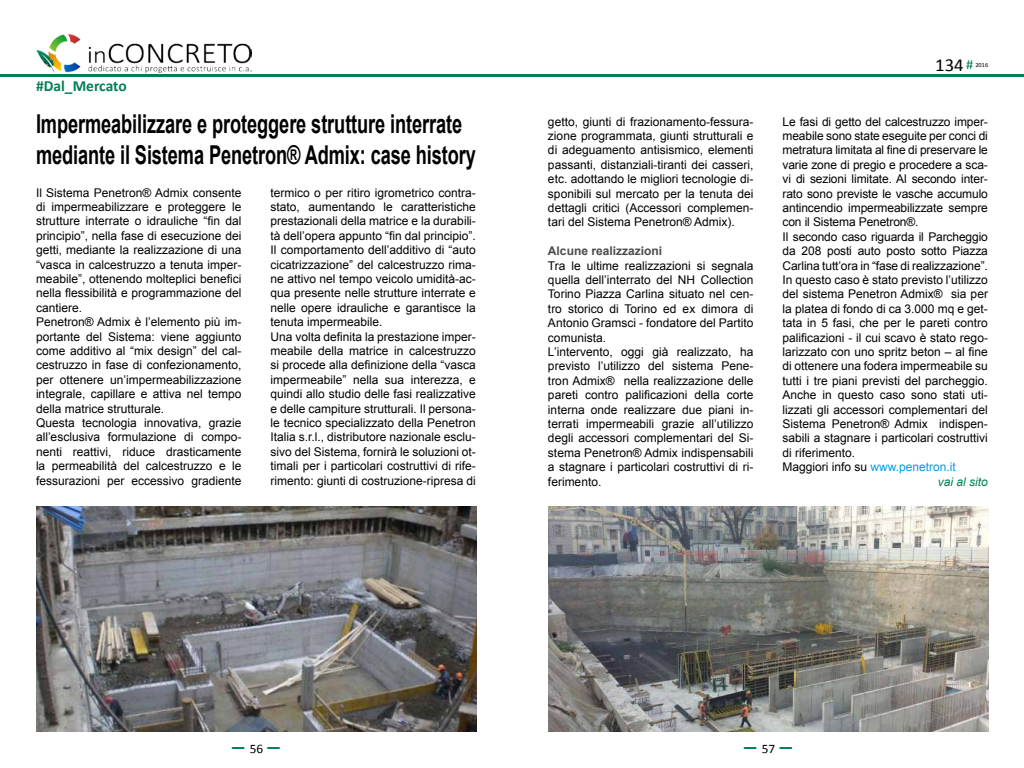
<style>
.page{position:relative;width:1024px;height:768px;background:#fff}
.page>*{position:absolute;margin:0;border:0;box-sizing:border-box;transform-origin:0 0}
.t1{font:700 26px/31.2px "Arial";letter-spacing:-.005em;color:#000;scale:.7 1}
.t2{font:25px "Verdana";color:#008057}
.t3{font:18.3px "Calibri";color:#000}
.t4{font:700 15.5px "Calibri";letter-spacing:-.005em;color:#008057}
.t5{font:12px/14.4px "Arial";color:#000}
.t6{font:12px "Arial";color:#009ee0}
.t7{font:700 12px "Arial";color:#4b4b4d}
.t8{font:italic 12px "Arial";color:#008057}
.t9{font:6.2px "Calibri";color:#000}
.s1{font-size:14px;color:#008057}
.s2{color:#000}
.s3{font-family:"Calibri";font-size:13px;color:#000}
</style>
<div class="page">
<hr style="left:0;top:74px;width:512px;height:3px;background:#008057">
<img style="left:36px;top:34px;width:215px;height:39px">
<hr style="left:512px;top:74px;width:512px;height:3px;background:#008057">
<img style="left:36px;top:507px;width:440px;height:225px">
<img style="left:548px;top:507px;width:440px;height:225px">
<p class="t4" style="left:36px;top:76px;width:92px">#Dal_Mercato</p>
<h1 class="t1" style="left:36px;top:109px;width:630px">Impermeabilizzare e proteggere strutture interrate mediante il Sistema Penetron® Admix: case history</h1>
<p class="t5" style="left:36px;top:185px;width:207px">Il Sistema Penetron® Admix consente di impermeabilizzare e proteggere le strutture interrate o idrauliche “fin dal principio”, nella fase di esecuzione dei getti, mediante la realizzazione di una “vasca in calcestruzzo a tenuta imper&shy;meabile”, ottenendo molteplici benefici nella flessibilità e programmazione del cantiere.<br>Penetron® Admix è l’elemento più im&shy;portante del Sistema: viene aggiunto come additivo al “mix design” del cal&shy;cestruzzo in fase di confezionamento, per ottenere un’impermeabilizzazione integrale, capillare e attiva nel tempo della matrice strutturale.<br>Questa tecnologia innovativa, grazie all’esclusiva formulazione di compo&shy;nenti reattivi, riduce drasticamente la permeabilità del calcestruzzo e le fessurazioni per eccessivo gradiente</p>
<p class="t5" style="left:271px;top:185px;width:207px">termico o per ritiro igrometrico contra&shy;stato, aumentando le caratteristiche prestazionali della matrice e la durabili&shy;tà dell’opera appunto “fin dal principio”.<br>Il comportamento dell’additivo di “auto cicatrizzazione” del calcestruzzo rima&shy;ne attivo nel tempo veicolo umidità-ac&shy;qua presente nelle strutture interrate e nelle opere idrauliche e garantisce la tenuta impermeabile.<br>Una volta definita la prestazione imper&shy;meabile della matrice in calcestruzzo si procede alla definizione della “vasca impermeabile” nella sua interezza, e quindi allo studio delle fasi realizzative e delle campiture strutturali. Il persona&shy;le tecnico specializzato della Penetron Italia s.r.l., distributore nazionale esclu&shy;sivo del Sistema, fornirà le soluzioni ot&shy;timali per i particolari costruttivi di rife&shy;rimento: giunti di costruzione-ripresa di</p>
<p class="t5" style="left:548px;top:114px;width:207px;text-align:justify">getto, giunti di frazionamento-fessura&shy;zione programmata, giunti strutturali e di adeguamento antisismico, elementi passanti, distanziali-tiranti dei casseri, etc. adottando le migliori tecnologie di&shy;sponibili sul mercato per la tenuta dei dettagli critici (Accessori complemen&shy;tari del Sistema Penetron® Admix).</p>
<p class="t7" style="left:548px;top:243px;width:116px">Alcune realizzazioni</p>
<p class="t5" style="left:548px;top:258px;width:207px">Tra le ultime realizzazioni si segnala quella dell’interrato del NH Collection Torino Piazza Carlina situato nel cen&shy;tro storico di Torino ed ex dimora di Antonio Gramsci - fondatore del Partito comunista.<br>L’intervento, oggi già realizzato, ha previsto l’utilizzo del sistema Pene&shy;tron Admix® nella realizzazione delle pareti contro palificazioni della corte interna onde realizzare due piani in&shy;terrati impermeabili grazie all’utilizzo degli accessori complementari del Si&shy;stema Penetron® Admix indispensabili a stagnare i particolari costruttivi di ri&shy;ferimento.</p>
<h3 class="t3" style="left:935px;top:53px;width:39px">134 <span class="s1">#</span></h3>
<p class="t9" style="left:975px;top:61px;width:14px">2016</p>
<p class="t5" style="left:783px;top:114px;width:207px">Le fasi di getto del calcestruzzo imper-</p>
<p class="t5" style="left:783px;top:129px;width:207px">meabile sono state eseguite per conci di</p>
<p class="t5" style="left:783px;top:143px;width:207px">metratura limitata al fine di preservare le</p>
<p class="t5" style="left:783px;top:158px;width:207px">varie zone di pregio e procedere a sca-</p>
<p class="t5" style="left:783px;top:172px;width:207px">vi di sezioni limitate. Al secondo inter-</p>
<p class="t5" style="left:783px;top:186px;width:207px">rato sono previste le vasche accumulo</p>
<p class="t5" style="left:783px;top:201px;width:207px">antincendio impermeabilizzate sempre</p>
<p class="t5" style="left:783px;top:215px;width:138px">con il Sistema Penetron®.</p>
<p class="t5" style="left:783px;top:230px;width:207px">Il secondo caso riguarda il Parcheggio</p>
<p class="t5" style="left:783px;top:244px;width:207px">da 208 posti auto posto sotto Piazza</p>
<p class="t5" style="left:783px;top:258px;width:207px">Carlina tutt’ora in “fase di realizzazione”.</p>
<p class="t5" style="left:783px;top:273px;width:207px">In questo caso è stato previsto l’utilizzo</p>
<p class="t5" style="left:783px;top:287px;width:207px">del sistema Penetron Admix® sia per</p>
<p class="t5" style="left:783px;top:302px;width:207px">la platea di fondo di ca 3.000 mq e get-</p>
<p class="t5" style="left:783px;top:316px;width:207px">tata in 5 fasi, che per le pareti contro</p>
<p class="t5" style="left:783px;top:330px;width:207px">palificazioni - il cui scavo è stato rego-</p>
<p class="t5" style="left:783px;top:345px;width:207px">larizzato con uno spritz beton – al fine</p>
<p class="t5" style="left:783px;top:359px;width:207px">di ottenere una fodera impermeabile su</p>
<p class="t5" style="left:783px;top:374px;width:207px">tutti i tre piani previsti del parcheggio.</p>
<p class="t5" style="left:783px;top:388px;width:207px">Anche in questo caso sono stati uti-</p>
<p class="t5" style="left:783px;top:402px;width:207px">lizzati gli accessori complementari del</p>
<p class="t5" style="left:783px;top:417px;width:207px">Sistema Penetron® Admix indispen-</p>
<p class="t5" style="left:783px;top:431px;width:207px">sabili a stagnare i particolari costruttivi</p>
<p class="t5" style="left:783px;top:446px;width:74px">di riferimento.</p>
<p class="t6" style="left:783px;top:459px;width:175px"><span class="s2">Maggiori info su</span> www.penetron.it</p>
<p class="t8" style="left:938px;top:474px;width:52px">vai al sito</p>
<h2 class="t2" style="left:230px;top:731px;width:53px">–<span class="s3">56</span>–</h2>
<h2 class="t2" style="left:742px;top:731px;width:53px">–<span class="s3">57</span>–</h2>
</div>
